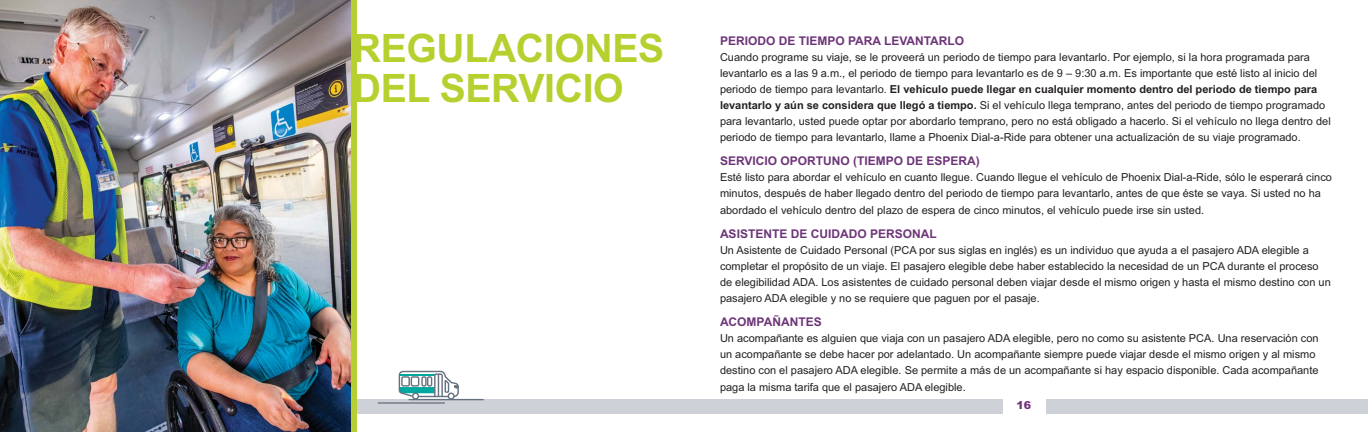
<style>
.page{position:relative;width:1368px;height:432px;background:#fff}
.page>*{position:absolute;margin:0;border:0;box-sizing:border-box;transform-origin:0 0}
.t1{font:700 39.2px/40px "Arial";letter-spacing:-.01em;color:#b7d02f}
.t2{font:700 12px "Arial";color:#6d3578}
.t3{font:11px/16.2px "Arial";color:#231f20}
.t4{font:900 11px "Arial";color:#6d3578}
.s1{font-weight:700}
</style>
<div class="page">
<div style="left:0;top:399px;width:684px;height:15px;background:#ced1d7"></div>
<svg style="left:398px;top:370px;width:62px;height:29px"></svg>
<hr style="left:409px;top:399px;width:74px;height:1px;background:#66717f">
<hr style="left:378px;top:402px;width:66px;height:2px;background:#66717f">
<img style="left:0;top:0;width:351px;height:432px">
<div style="left:351px;top:0;width:6px;height:432px;background:#b7d02f"></div>
<div style="left:684px;top:399px;width:684px;height:15px;background:#ced1d7"></div>
<div style="left:1003px;top:390px;width:42px;height:42px;background:#fff"></div>
<h1 class="t1" style="left:353px;top:32px;width:313px">REGULACIONES<br>DEL SERVICIO</h1>
<p class="t2" style="left:720px;top:36px;width:246px">PERIODO DE TIEMPO PARA LEVANTARLO</p>
<p class="t3" style="left:720px;top:50px;width:612px">Cuando programe su viaje, se le proveerá un periodo de tiempo para levantarlo. Por ejemplo, si la hora programada para levantarlo es a las 9 a.m., el periodo de tiempo para levantarlo es de 9 – 9:30 a.m. Es importante que esté listo al inicio del periodo de tiempo para levantarlo. <span class="s1">El vehículo puede llegar en cualquier momento dentro del periodo de tiempo para levantarlo y aún se considera que llegó a tiempo.</span> Si el vehículo llega temprano, antes del periodo de tiempo programado para levantarlo, usted puede optar por abordarlo temprano, pero no está obligado a hacerlo. Si el vehículo no llega dentro del periodo de tiempo para levantarlo, llame a Phoenix Dial-a-Ride para obtener una actualización de su viaje programado.</p>
<p class="t2" style="left:720px;top:157px;width:261px">SERVICIO OPORTUNO (TIEMPO DE ESPERA)</p>
<p class="t3" style="left:720px;top:170px;width:614px">Esté listo para abordar el vehículo en cuanto llegue. Cuando llegue el vehículo de Phoenix Dial-a-Ride, sólo le esperará cinco minutos, después de haber llegado dentro del periodo de tiempo para levantarlo, antes de que éste se vaya. Si usted no ha abordado el vehículo dentro del plazo de espera de cinco minutos, el vehículo puede irse sin usted.</p>
<p class="t2" style="left:720px;top:229px;width:218px">ASISTENTE DE CUIDADO PERSONAL</p>
<p class="t3" style="left:720px;top:243px;width:612px">Un Asistente de Cuidado Personal (PCA por sus siglas en inglés) es un individuo que ayuda a el pasajero ADA elegible a completar el propósito de un viaje. El pasajero elegible debe haber establecido la necesidad de un PCA durante el proceso de elegibilidad ADA. Los asistentes de cuidado personal deben viajar desde el mismo origen y hasta el mismo destino con un pasajero ADA elegible y no se requiere que paguen por el pasaje.</p>
<p class="t2" style="left:720px;top:318px;width:103px">ACOMPAÑANTES</p>
<p class="t3" style="left:720px;top:331px;width:600px">Un acompañante es alguien que viaja con un pasajero ADA elegible, pero no como su asistente PCA. Una reservación con un acompañante se debe hacer por adelantado. Un acompañante siempre puede viajar desde el mismo origen y al mismo destino con el pasajero ADA elegible. Se permite a más de un acompañante si hay espacio disponible. Cada acompañante paga la misma tarifa que el pasajero ADA elegible.</p>
<p class="t4" style="left:1016px;top:399px;width:16px">16</p>
</div>
